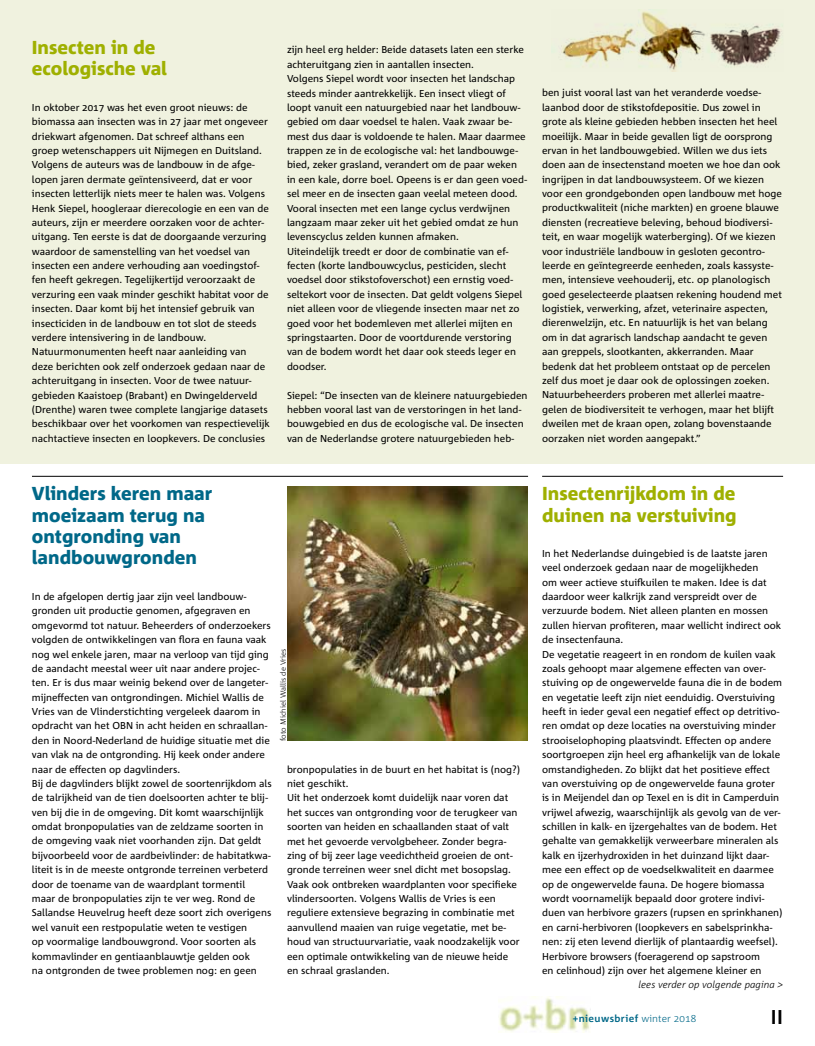
<style>
.page{position:relative;width:815px;height:1046px;background:#fff}
.page>*{position:absolute;margin:0;border:0;box-sizing:border-box;transform-origin:0 0}
.t1{font:700 20px "Corpid C1";color:#000}
.t2{font:800 18.75px/21.2px "Corpid C1";color:#9fb000}
.t3{font:800 18.75px/21.2px "Corpid C1";color:#006888}
.t4{font:10px/14.4px "Corpid C1";color:#000}
.t5{font:italic 300 10px "Corpid C1";color:#000}
.t6{font:700 10px "Corpid C1";letter-spacing:.04em;color:#006888}
.t7{font:300 7.5px "Corpid C1";color:#000}
.s1{font-weight:300}
</style>
<div class="page">
<img style="left:499px;top:996px;width:92px;height:35px">
<div style="left:0;top:0;width:815px;height:463px;background:#f0f2df"></div>
<img style="left:552px;top:9px;width:231px;height:62px">
<img style="left:287px;top:486px;width:241px;height:254px">
<hr style="left:32px;top:476px;width:496px;height:1px;background:#000">
<hr style="left:542px;top:476px;width:241px;height:1px;background:#000">
<h2 class="t2" style="left:32px;top:36px;width:137px">Insecten in de ecologische val</h2>
<p class="t4" style="left:32px;top:100px;width:239px">In oktober 2017 was het even groot nieuws: de biomassa aan insecten was in 27 jaar met ongeveer driekwart afgenomen. Dat schreef althans een groep wetenschappers uit Nijmegen en Duitsland.<br>Volgens de auteurs was de landbouw in de afge&shy;lopen jaren dermate geïntensiveerd, dat er voor insecten letterlijk niets meer te halen was. Volgens Henk Siepel, hoogleraar dierecologie en een van de auteurs, zijn er meerdere oorzaken voor de achter&shy;uitgang. Ten eerste is dat de doorgaande verzuring waardoor de samenstelling van het voedsel van insecten een andere verhouding aan voedingstof&shy;fen heeft gekregen. Tegelijkertijd veroorzaakt de verzuring een vaak minder geschikt habitat voor de insecten. Daar komt bij het intensief gebruik van insecticiden in de landbouw en tot slot de steeds verdere intensivering in de landbouw.<br>Natuurmonumenten heeft naar aanleiding van deze berichten ook zelf onderzoek gedaan naar de achteruitgang in insecten. Voor de twee natuur&shy;gebieden Kaaistoep (Brabant) en Dwingelderveld (Drenthe) waren twee complete langjarige datasets beschikbaar over het voorkomen van respectievelijk nachtactieve insecten en loopkevers. De conclusies</p>
<p class="t4" style="left:287px;top:42px;width:242px">zijn heel erg helder: Beide datasets laten een sterke achteruitgang zien in aantallen insecten.<br>Volgens Siepel wordt voor insecten het landschap steeds minder aantrekkelijk. Een insect vliegt of loopt vanuit een natuurgebied naar het landbouw&shy;gebied om daar voedsel te halen. Vaak zwaar be&shy;mest dus daar is voldoende te halen. Maar daarmee trappen ze in de ecologische val: het landbouwge&shy;bied, zeker grasland, verandert om de paar weken in een kale, dorre boel. Opeens is er dan geen voed&shy;sel meer en de insecten gaan veelal meteen dood.<br>Vooral insecten met een lange cyclus verdwijnen langzaam maar zeker uit het gebied omdat ze hun levenscyclus zelden kunnen afmaken.<br>Uiteindelijk treedt er door de combinatie van ef&shy;fecten (korte landbouwcyclus, pesticiden, slecht voedsel door stikstofoverschot) een ernstig voed&shy;seltekort voor de insecten. Dat geldt volgens Siepel niet alleen voor de vliegende insecten maar net zo goed voor het bodemleven met allerlei mijten en springstaarten. Door de voortdurende verstoring van de bodem wordt het daar ook steeds leger en doodser.</p>
<p class="t4" style="left:287px;top:387px;width:242px">Siepel: “De insecten van de kleinere natuurgebieden hebben vooral last van de verstoringen in het land&shy;bouwgebied en dus de ecologische val. De insecten van de Nederlandse grotere natuurgebieden heb-</p>
<p class="t4" style="left:542px;top:85px;width:241px">ben juist vooral last van het veranderde voedse&shy;laanbod door de stikstofdepositie. Dus zowel in grote als kleine gebieden hebben insecten het heel moeilijk. Maar in beide gevallen ligt de oorsprong ervan in het landbouwgebied. Willen we dus iets doen aan de insectenstand moeten we hoe dan ook ingrijpen in dat landbouwsysteem. Of we kiezen voor een grondgebonden open landbouw met hoge productkwaliteit (niche markten) en groene blauwe diensten (recreatieve beleving, behoud biodiversi&shy;teit, en waar mogelijk waterberging). Of we kiezen voor industriële landbouw in gesloten gecontro&shy;leerde en geïntegreerde eenheden, zoals kassyste&shy;men, intensieve veehouderij, etc. op planologisch goed geselecteerde plaatsen rekening houdend met logistiek, verwerking, afzet, veterinaire aspecten, dierenwelzijn, etc. En natuurlijk is het van belang om in dat agrarisch landschap aandacht te geven aan greppels, slootkanten, akkerranden. Maar bedenk dat het probleem ontstaat op de percelen zelf dus moet je daar ook de oplossingen zoeken.<br>Natuurbeheerders proberen met allerlei maatre&shy;gelen de biodiversiteit te verhogen, maar het blijft dweilen met de kraan open, zolang bovenstaande oorzaken niet worden aangepakt.”</p>
<h2 class="t3" style="left:32px;top:482px;width:182px">Vlinders keren maar moeizaam terug na ontgronding van landbouwgronden</h2>
<p class="t4" style="left:32px;top:589px;width:241px">In de afgelopen dertig jaar zijn veel landbouw&shy;gronden uit productie genomen, afgegraven en omgevormd tot natuur. Beheerders of onderzoekers volgden de ontwikkelingen van flora en fauna vaak nog wel enkele jaren, maar na verloop van tijd ging de aandacht meestal weer uit naar andere projec&shy;ten. Er is dus maar weinig bekend over de langeter&shy;mijneffecten van ontgrondingen. Michiel Wallis de Vries van de Vlinderstichting vergeleek daarom in opdracht van het OBN in acht heiden en schraallan&shy;den in Noord-Nederland de huidige situatie met die van vlak na de ontgronding. Hij keek onder andere naar de effecten op dagvlinders.<br>Bij de dagvlinders blijkt zowel de soortenrijkdom als de talrijkheid van de tien doelsoorten achter te blij&shy;ven bij die in de omgeving. Dit komt waarschijnlijk omdat bronpopulaties van de zeldzame soorten in de omgeving vaak niet voorhanden zijn. Dat geldt bijvoorbeeld voor de aardbeivlinder: de habitatkwa&shy;liteit is in de meeste ontgronde terreinen verbeterd door de toename van de waardplant tormentil<br>maar de bronpopulaties zijn te ver weg. Rond de Sallandse Heuvelrug heeft deze soort zich overigens wel vanuit een restpopulatie weten te vestigen<br>op voormalige landbouwgrond. Voor soorten als kommavlinder en gentiaanblauwtje gelden ook<br>na ontgronden de twee problemen nog: en geen</p>
<p class="t7" style="left:279px;top:740px;width:94px;rotate:-90deg">foto Michiel Wallis de Vries</p>
<p class="t4" style="left:287px;top:761px;width:235px">bronpopulaties in de buurt en het habitat is (nog?) niet geschikt.<br>Uit het onderzoek komt duidelijk naar voren dat het succes van ontgronding voor de terugkeer van soorten van heiden en schaallanden staat of valt met het gevoerde vervolgbeheer. Zonder begra&shy;zing of bij zeer lage veedichtheid groeien de ont&shy;gronde terreinen weer snel dicht met bosopslag.<br>Vaak ook ontbreken waardplanten voor specifieke vlindersoorten. Volgens Wallis de Vries is een reguliere extensieve begrazing in combinatie met aanvullend maaien van ruige vegetatie, met be&shy;houd van structuurvariatie, vaak noodzakelijk voor een optimale ontwikkeling van de nieuwe heide en schraal graslanden.</p>
<h2 class="t2" style="left:542px;top:482px;width:196px">Insectenrijkdom in de duinen na verstuiving</h2>
<p class="t4" style="left:542px;top:545px;width:242px">In het Nederlandse duingebied is de laatste jaren veel onderzoek gedaan naar de mogelijkheden<br>om weer actieve stuifkuilen te maken. Idee is dat daardoor weer kalkrijk zand verspreidt over de verzuurde bodem. Niet alleen planten en mossen zullen hiervan profiteren, maar wellicht indirect ook de insectenfauna.<br>De vegetatie reageert in en rondom de kuilen vaak zoals gehoopt maar algemene effecten van over&shy;stuiving op de ongewervelde fauna die in de bodem en vegetatie leeft zijn niet eenduidig. Overstuiving heeft in ieder geval een negatief effect op detritivo&shy;ren omdat op deze locaties na overstuiving minder strooiselophoping plaatsvindt. Effecten op andere soortgroepen zijn heel erg afhankelijk van de lokale omstandigheden. Zo blijkt dat het positieve effect van overstuiving op de ongewervelde fauna groter is in Meijendel dan op Texel en is dit in Camperduin vrijwel afwezig, waarschijnlijk als gevolg van de ver&shy;schillen in kalk- en ijzergehaltes van de bodem. Het gehalte van gemakkelijk verweerbare mineralen als kalk en ijzerhydroxiden in het duinzand lijkt daar&shy;mee een effect op de voedselkwaliteit en daarmee op de ongewervelde fauna. De hogere biomassa wordt voornamelijk bepaald door grotere indivi&shy;duen van herbivore grazers (rupsen en sprinkhanen) en carni-herbivoren (loopkevers en sabelsprinkha&shy;nen: zij eten levend dierlijk of plantaardig weefsel).<br>Herbivore browsers (foeragerend op sapstroom<br>en celinhoud) zijn over het algemene kleiner en</p>
<p class="t5" style="left:639px;top:978px;width:146px">lees verder op volgende pagina &gt;</p>
<p class="t6" style="left:573px;top:1011px;width:125px">+nieuwsbrief <span class="s1">winter 2018</span></p>
<h1 class="t1" style="left:771px;top:1004px;width:14px">II</h1>
</div>
